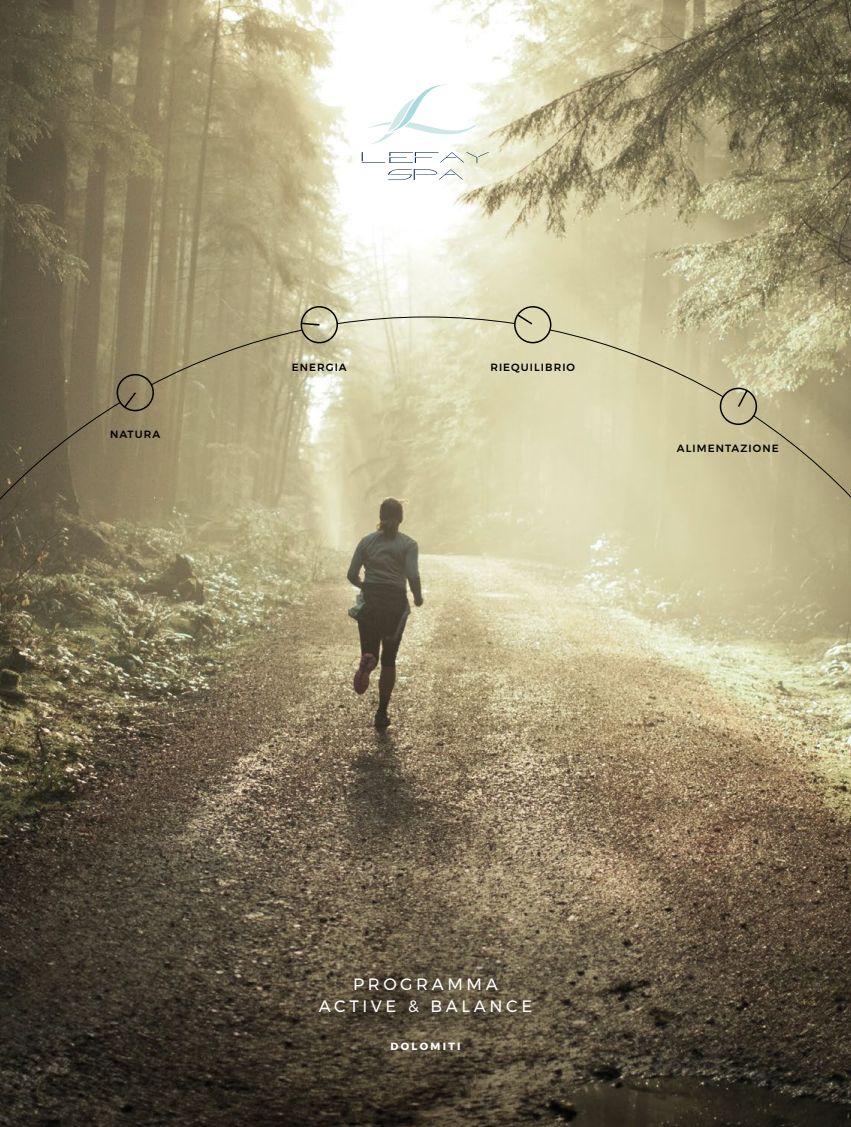
<style>
.page{position:relative;width:851px;height:1127px;background:#fff}
.page>*{position:absolute;margin:0;border:0;box-sizing:border-box;transform-origin:0 0}
.t1{font:16.5px/22.5px "Montserrat";letter-spacing:.22em;color:#fff;text-align:center}
.t2{font:500 10.5px "Montserrat";letter-spacing:.1em;color:#000}
.t3{font:700 10.5px "Montserrat";letter-spacing:.22em;color:#fff}
</style>
<div class="page">
<img style="left:0;top:0;width:850px;height:1127px">
<svg style="left:0;top:401px;width:850px;height:328px;background:#b2aa86"></svg>
<svg style="left:548px;top:329px;width:176px;height:69px;background:#d3cda6"></svg>
<div style="left:117px;top:374px;width:37px;height:37px;border:2px solid #000;border-radius:50%"></div>
<svg style="left:123px;top:391px;width:14px;height:18px"></svg>
<div style="left:300px;top:306px;width:38px;height:37px;border:2px solid #000;border-radius:50%"></div>
<svg style="left:150px;top:322px;width:171px;height:64px;background:#aba17c"></svg>
<div style="left:514px;top:306px;width:37px;height:37px;border:2px solid #000;border-radius:50%"></div>
<div style="left:719px;top:388px;width:38px;height:37px;border:2px solid #000;border-radius:50%"></div>
<svg style="left:736px;top:389px;width:12px;height:19px"></svg>
<svg style="left:336px;top:313px;width:198px;height:13px;background:#d2d1b9"></svg>
<svg style="left:366px;top:85px;width:113px;height:60px"></svg>
<svg style="left:361px;top:152px;width:128px;height:11px"></svg>
<svg style="left:388px;top:169px;width:74px;height:11px"></svg>
<p class="t2" style="left:110px;top:426px;width:52px">NATURA</p>
<p class="t2" style="left:292px;top:359px;width:56px">ENERGIA</p>
<p class="t2" style="left:490px;top:359px;width:86px">RIEQUILIBRIO</p>
<p class="t2" style="left:676px;top:440px;width:103px">ALIMENTAZIONE</p>
<h1 class="t1" style="left:319px;top:972px;width:215px">PROGRAMMA<br>ACTIVE &amp; BALANCE</h1>
<p class="t3" style="left:390px;top:1038px;width:71px">DOLOMITI</p>
</div>
